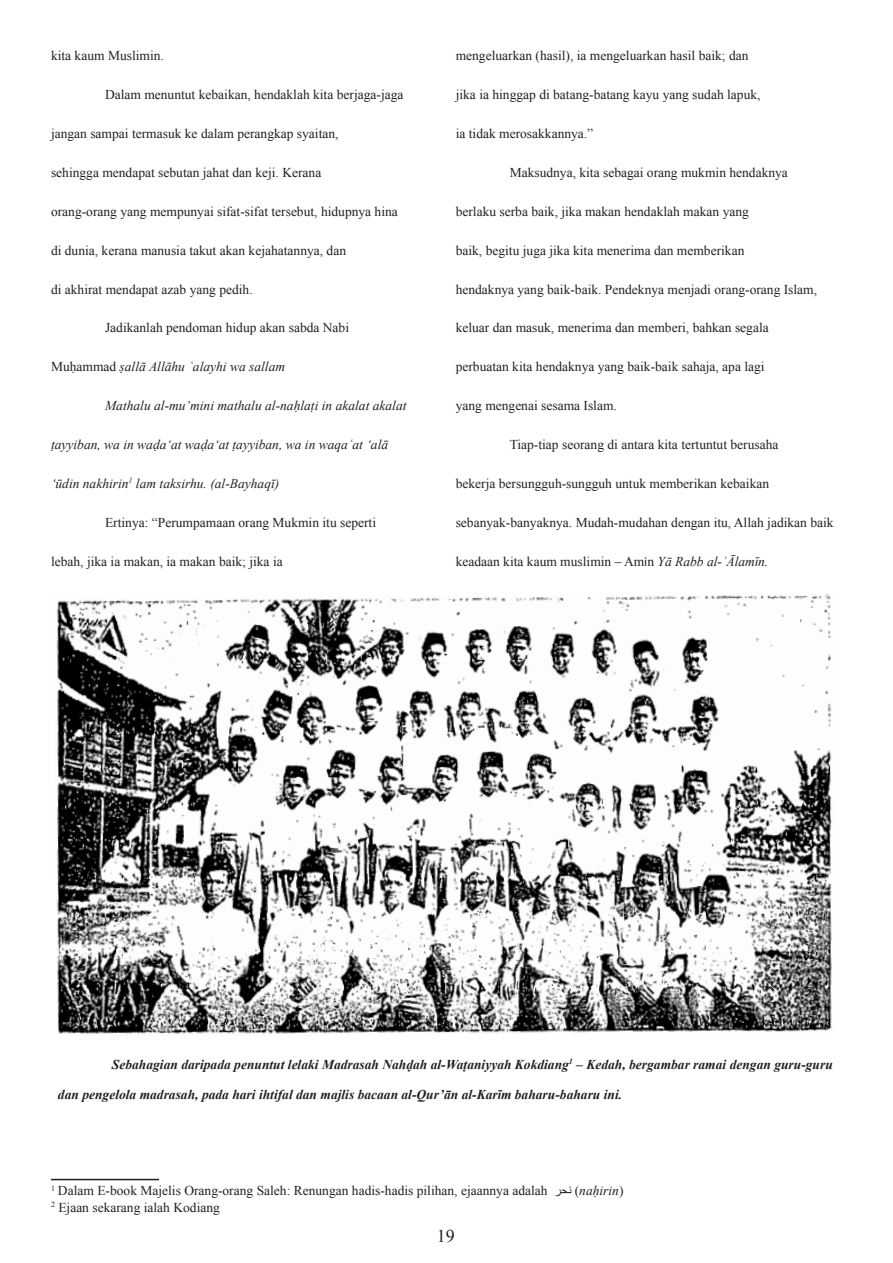
<style>
.page{position:relative;width:893px;height:1263px;background:#fff}
.page>*{position:absolute;margin:0;border:0;box-sizing:border-box;transform-origin:0 0}
.t1{font:18px "Times New Roman";color:#231f20}
.No_Spacing{font:13.5px "Times New Roman";color:#231f20}
.No_Spacing-2{font:italic 700 13.5px "Times New Roman";color:#231f20}
.No_Spacing-3{font:italic 13.5px "Times New Roman";color:#231f20}
.t2{font:7.8px "Times New Roman";color:#231f20}
.s1{font-style:normal}
.s2{font-family:"Calibri"}
.s3{font-style:italic}
.s4{font-family:"Calibri";font-style:italic}
</style>
<div class="page">
<hr style="left:51px;top:1179px;width:108px;height:1px;background:#231f20">
<img style="left:56px;top:594px;width:776px;height:440px">
<p class="No_Spacing" style="left:51px;top:47px;width:114px">kita kaum Muslimin.</p>
<p class="No_Spacing" style="left:105px;top:86px;width:300px">Dalam menuntut kebaikan, hendaklah kita berjaga-jaga</p>
<p class="No_Spacing" style="left:51px;top:124px;width:289px">jangan sampai termasuk ke dalam perangkap syaitan,</p>
<p class="No_Spacing" style="left:51px;top:163px;width:272px">sehingga mendapat sebutan jahat dan keji. Kerana</p>
<p class="No_Spacing" style="left:51px;top:202px;width:348px">orang-orang yang mempunyai sifat-sifat tersebut, hidupnya hina</p>
<p class="No_Spacing" style="left:51px;top:241px;width:297px">di dunia, kerana manusia takut akan kejahatannya, dan</p>
<p class="No_Spacing" style="left:51px;top:280px;width:203px">di akhirat mendapat azab yang pedih.</p>
<p class="No_Spacing" style="left:105px;top:319px;width:246px">Jadikanlah pendoman hidup akan sabda Nabi</p>
<p class="No_Spacing-3" style="left:51px;top:357px;width:236px"><span class="s1">Muḥammad</span> ṣallā Allāhu ʿalayhi wa sallam</p>
<p class="No_Spacing-3" style="left:105px;top:396px;width:303px">Mathalu al-mu’mini mathalu al-naḥlaṭi in akalat akalat</p>
<p class="No_Spacing-3" style="left:51px;top:435px;width:339px">ṭayyiban, wa in waḍa‘at waḍa‘at ṭayyiban, wa in waqaʿat ‘alā</p>
<p class="No_Spacing-3" style="left:51px;top:474px;width:244px">‘ūdin nakhirin<sup>1</sup> lam taksirhu. (al-Bayhaqī) <sup>2</sup></p>
<p class="No_Spacing" style="left:105px;top:513px;width:273px">Ertinya: “Perumpamaan orang Mukmin itu seperti</p>
<p class="No_Spacing" style="left:51px;top:552px;width:233px">lebah, jika ia makan, ia makan baik; jika ia</p>
<p class="No_Spacing" style="left:456px;top:47px;width:294px">mengeluarkan (hasil), ia mengeluarkan hasil baik; dan</p>
<p class="No_Spacing" style="left:456px;top:86px;width:306px">jika ia hinggap di batang-batang kayu yang sudah lapuk,</p>
<p class="No_Spacing" style="left:456px;top:124px;width:139px">ia tidak merosakkannya.”</p>
<p class="No_Spacing" style="left:510px;top:163px;width:280px">Maksudnya, kita sebagai orang mukmin hendaknya</p>
<p class="No_Spacing" style="left:456px;top:202px;width:295px">berlaku serba baik, jika makan hendaklah makan yang</p>
<p class="No_Spacing" style="left:456px;top:241px;width:290px">baik, begitu juga jika kita menerima dan memberikan</p>
<p class="No_Spacing" style="left:456px;top:280px;width:363px">hendaknya yang baik-baik. Pendeknya menjadi orang-orang Islam,</p>
<p class="No_Spacing" style="left:456px;top:319px;width:315px">keluar dan masuk, menerima dan memberi, bahkan segala</p>
<p class="No_Spacing" style="left:456px;top:358px;width:310px">perbuatan kita hendaknya yang baik-baik sahaja, apa lagi</p>
<p class="No_Spacing" style="left:456px;top:396px;width:163px">yang mengenai sesama Islam.</p>
<p class="No_Spacing" style="left:510px;top:435px;width:270px">Tiap-tiap seorang di antara kita tertuntut berusaha</p>
<p class="No_Spacing" style="left:456px;top:474px;width:315px">bekerja bersungguh-sungguh untuk memberikan kebaikan</p>
<p class="No_Spacing" style="left:456px;top:513px;width:379px">sebanyak-banyaknya. Mudah-mudahan dengan itu, Allah jadikan baik</p>
<p class="No_Spacing" style="left:456px;top:552px;width:314px">keadaan kita kaum muslimin – Am<span class="s2">i</span>n <span class="s3">Yā Rabb al-ʿĀlam</span><span class="s4">ī</span><span class="s3">n.</span></p>
<p class="No_Spacing-2" style="left:112px;top:1055px;width:722px">Sebahagian daripada penuntut lelaki Madrasah Nahḍah al-Waṭaniyyah Kokdiang<sup>1</sup> – Kedah, bergambar ramai dengan guru-guru</p>
<p class="No_Spacing-2" style="left:58px;top:1085px;width:566px">dan pengelola madrasah, pada hari ihtifal dan majlis bacaan al-Qur’ān al-Kar<span class="s2">ī</span>m baharu-baharu ini.</p>
<p class="No_Spacing" style="left:58px;top:1181px;width:491px">Dalam E-book Majelis Orang-orang Saleh: Renungan hadis-hadis pilihan, ejaannya adalah</p>
<p class="No_Spacing-3" style="left:554px;top:1181px;width:71px"><span class="s1">نحر )</span>naḥirin<span class="s1">)</span></p>
<p class="t2" style="left:51px;top:1183px;width:5px">1</p>
<p class="No_Spacing" style="left:51px;top:1198px;width:170px"><sup>2</sup> Ejaan sekarang ialah Kodiang</p>
<h1 class="t1" style="left:437px;top:1224px;width:19px">19</h1>
</div>
